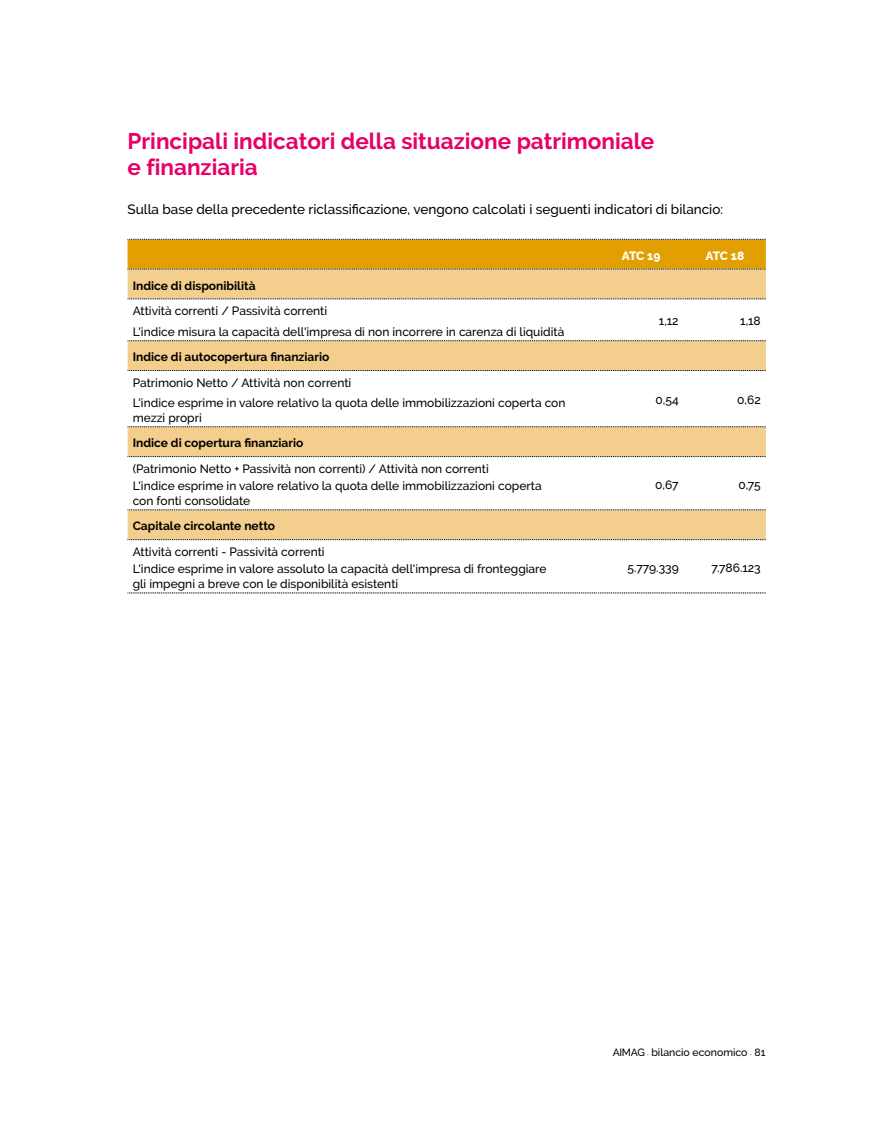
<style>
.page{position:relative;width:893px;height:1127px;background:#fff}
.page>*{position:absolute;margin:0;border:0;box-sizing:border-box;transform-origin:0 0}
.t1{font:700 22.5px/25.8px "Raleway";color:#e60068}
.t2{font:500 13.5px "Raleway";color:#000}
.t3{font:500 12px/20.4px "Raleway";color:#000}
.t4{font:700 12px "Raleway";color:#000}
.t5{font:800 12px "Raleway";letter-spacing:-.035em;color:#fff}
.t6{font:500 10.5px "Raleway";color:#000}
.s1{font-size:4.5px}
</style>
<div class="page">
<svg style="left:128px;top:270px;width:638px;height:269px"></svg>
<svg style="left:128px;top:299px;width:638px;height:1px"></svg>
<svg style="left:128px;top:340px;width:638px;height:1px"></svg>
<svg style="left:128px;top:370px;width:638px;height:1px"></svg>
<svg style="left:128px;top:426px;width:638px;height:1px"></svg>
<svg style="left:128px;top:456px;width:638px;height:1px"></svg>
<svg style="left:128px;top:510px;width:638px;height:1px"></svg>
<svg style="left:128px;top:539px;width:638px;height:1px"></svg>
<svg style="left:128px;top:593px;width:638px;height:1px"></svg>
<svg style="left:128px;top:239px;width:638px;height:31px;background:#dc9d0a"></svg>
<h1 class="t1" style="left:128px;top:128px;width:528px">Principali indicatori della situazione patrimoniale e finanziaria</h1>
<p class="t2" style="left:128px;top:201px;width:597px">Sulla base della precedente riclassificazione, vengono calcolati i seguenti indicatori di bilancio:</p>
<p class="t5" style="left:622px;top:249px;width:40px">ATC 19</p>
<p class="t5" style="left:705px;top:249px;width:40px">ATC 18</p>
<p class="t4" style="left:133px;top:278px;width:124px">Indice di disponibilità</p>
<p class="t3" style="left:133px;top:301px;width:433px">Attività correnti / Passività correnti<br>L'indice misura la capacità dell'impresa di non incorrere in carenza di liquidità</p>
<p class="t3" style="left:659px;top:311px;width:21px">1,12</p>
<p class="t3" style="left:740px;top:311px;width:22px">1,18</p>
<p class="t4" style="left:133px;top:350px;width:198px">Indice di autocopertura finanziario</p>
<p class="t3" style="left:133px;top:372px;width:434px">Patrimonio Netto / Attività non correnti<br>L'indice esprime in valore relativo la quota delle immobilizzazioni coperta con</p>
<p class="t3" style="left:133px;top:407px;width:71px">mezzi propri</p>
<p class="t3" style="left:656px;top:390px;width:25px">0,54</p>
<p class="t3" style="left:737px;top:390px;width:25px">0,62</p>
<p class="t4" style="left:133px;top:436px;width:172px">Indice di copertura finanziario</p>
<p class="t3" style="left:133px;top:460px;width:410px;line-height:17.4px">(Patrimonio Netto + Passività non correnti) / Attività non correnti<br>L'indice esprime in valore relativo la quota delle immobilizzazioni coperta</p>
<p class="t3" style="left:133px;top:490px;width:119px">con fonti consolidate</p>
<p class="t4" style="left:133px;top:519px;width:144px">Capitale circolante netto</p>
<p class="t3" style="left:133px;top:543px;width:415px;line-height:17.4px">Attività correnti - Passività correnti<br>L'indice esprime in valore assoluto la capacità dell'impresa di fronteggiare</p>
<p class="t3" style="left:133px;top:573px;width:267px">gli impegni a breve con le disponibilità esistenti</p>
<p class="t3" style="left:655px;top:474px;width:25px">0,67</p>
<p class="t3" style="left:738px;top:474px;width:24px">0,75</p>
<p class="t3" style="left:628px;top:557px;width:53px">5.779.339</p>
<p class="t3" style="left:711px;top:557px;width:51px">7.786.123</p>
<p class="t6" style="left:613px;top:1046px;width:154px">AIMAG <span class="s1">•</span> bilancio economico <span class="s1">•</span> 81</p>
</div>
